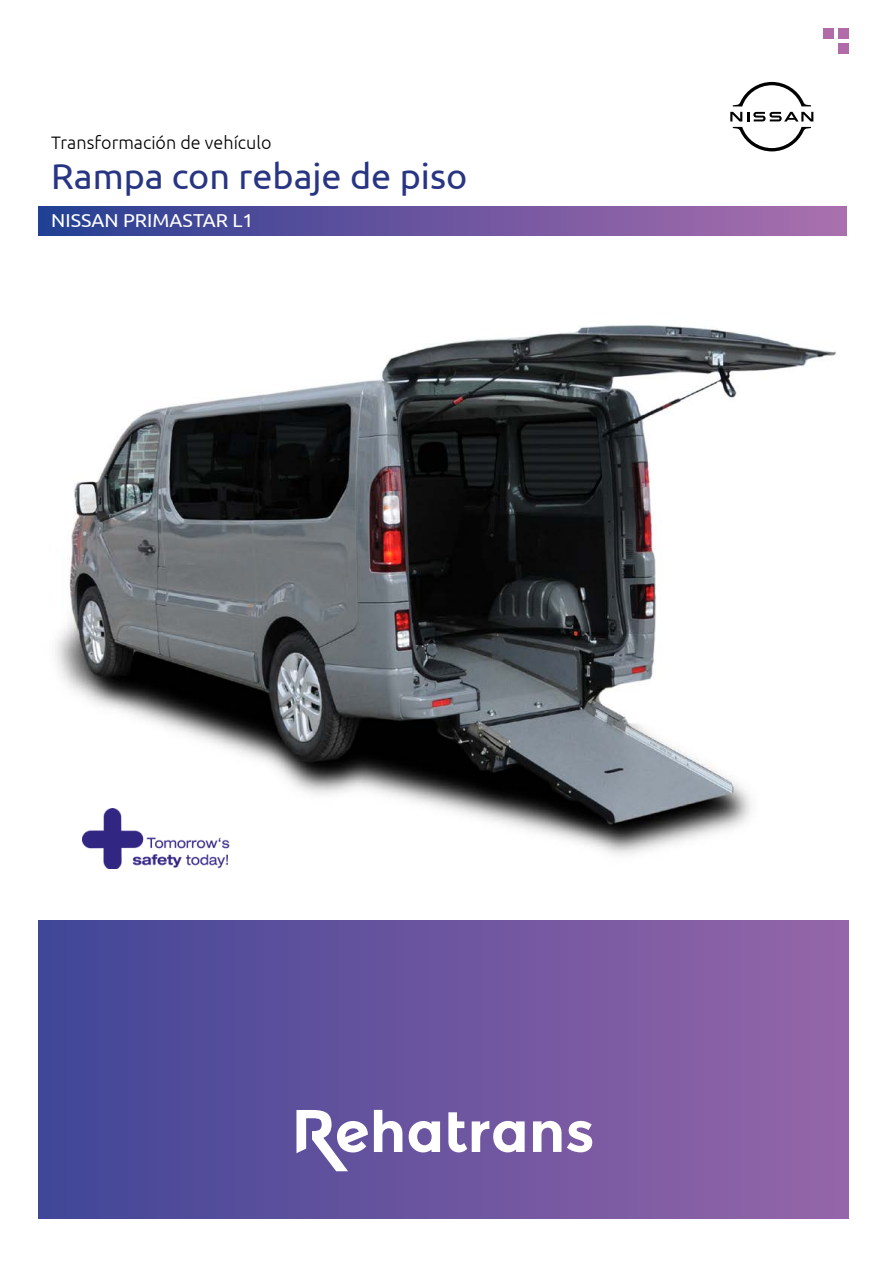
<style>
.page{position:relative;width:893px;height:1263px;background:#fff}
.page>*{position:absolute;margin:0;border:0;box-sizing:border-box;transform-origin:0 0}
.t1{font:36px "Ubuntu";color:#283583}
.t2{font:18.75px "Ubuntu";color:#fff;scale:1.04 1}
.t3{font:300 18px "Ubuntu";color:#000}
</style>
<div class="page">
<div style="left:838px;top:28px;width:11px;height:11px;background:#b16ba9"></div>
<div style="left:823px;top:28px;width:10px;height:11px;background:#b16ba9"></div>
<div style="left:838px;top:43px;width:11px;height:11px;background:#b16ba9"></div>
<img style="left:38px;top:921px;width:810px;height:297px">
<svg style="left:374px;top:1110px;width:28px;height:42px"></svg>
<svg style="left:409px;top:1121px;width:31px;height:31px"></svg>
<svg style="left:448px;top:1112px;width:77px;height:40px"></svg>
<svg style="left:533px;top:1121px;width:59px;height:31px"></svg>
<svg style="left:296px;top:1110px;width:72px;height:61px"></svg>
<img style="left:39px;top:206px;width:808px;height:29px">
<svg style="left:730px;top:112px;width:83px;height:9px"></svg>
<svg style="left:733px;top:82px;width:78px;height:24px"></svg>
<svg style="left:733px;top:127px;width:78px;height:24px"></svg>
<img style="left:55px;top:325px;width:782px;height:530px">
<div style="left:51px;top:800px;width:221px;height:76px;background:#fff;border-radius:18px"></div>
<img style="left:82px;top:808px;width:148px;height:61px">
<p class="t3" style="left:51px;top:131px;width:222px">Transformación de vehículo</p>
<h1 class="t1" style="left:51px;top:155px;width:418px">Rampa con rebaje de piso</h1>
<p class="t2" style="left:51px;top:209px;width:196px">NISSAN PRIMASTAR L1</p>
</div>
